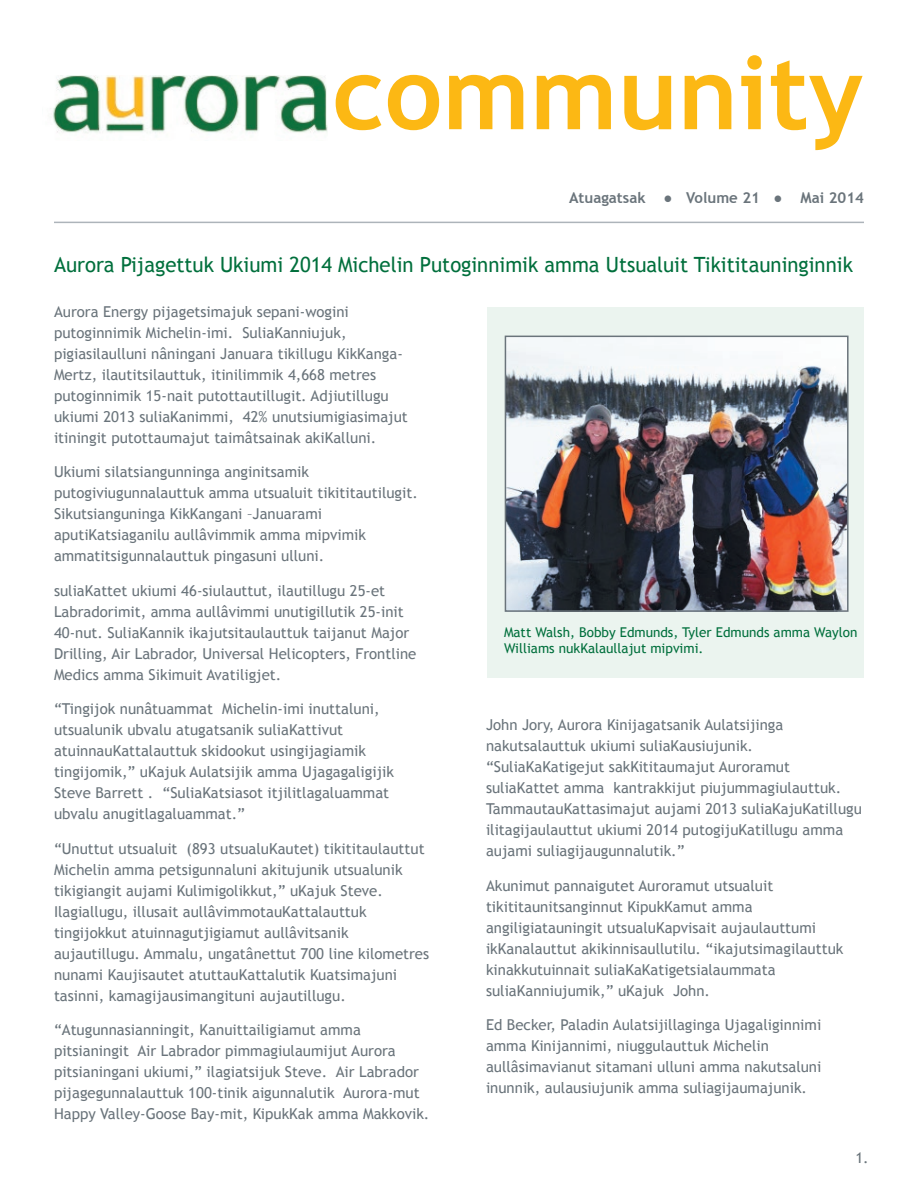
<style>
.page{position:relative;width:918px;height:1188px;background:#fff}
.page>*{position:absolute;margin:0;border:0;box-sizing:border-box;transform-origin:0 0}
.t1{font:700 102px "Trebuchet MS";color:#fcb814}
.t2{font:21px "Trebuchet MS";color:#006f3c}
.t3{font:15px/21px "Trebuchet MS";color:#6a747b}
.t4{font:700 15px "Trebuchet MS";color:#6a747b}
.t5{font:13.5px/16.2px "Trebuchet MS";color:#006f3c}
</style>
<div class="page">
<hr style="left:54px;top:222px;width:810px;height:1px;background:#adb4ba">
<img style="left:53px;top:76px;width:274px;height:57px">
<div style="left:488px;top:308px;width:376px;height:370px;background:#ebf4ef"></div>
<img style="left:508px;top:339px;width:338px;height:270px">
<div style="left:505px;top:336px;width:344px;height:276px;border:2px solid #6a747b"></div>
<h1 class="t1" style="left:332px;top:29px;width:532px">community</h1>
<p class="t4" style="left:569px;top:189px;width:296px">Atuagatsak ● Volume 21 ● Mai 2014</p>
<h2 class="t2" style="left:54px;top:252px;width:800px">Aurora Pijagettuk Ukiumi 2014 Michelin Putoginnimik amma Utsualuit Tikititauninginnik</h2>
<p class="t3" style="left:54px;top:301px;width:355px">Aurora Energy pijagetsimajuk sepani-wogini putoginnimik Michelin-imi. SuliaKanniujuk, pigiasilaulluni nâningani Januara tikillugu KikKanga-Mertz, ilautitsilauttuk, itinilimmik 4,668 metres putoginnimik 15-nait putottautillugit. Adjiutillugu ukiumi 2013 suliaKanimmi, 42% unutsiumigiasimajut itiningit putottaumajut taimâtsainak akiKalluni.</p>
<p class="t3" style="left:54px;top:461px;width:365px">Ukiumi silatsiangunninga anginitsamik putogiviugunnalauttuk amma utsualuit tikititautilugit.<br>Sikutsianguninga KikKangani –Januarami aputiKatsiaganilu aullâvimmik amma mipvimik ammatitsigunnalauttuk pingasuni ulluni.</p>
<p class="t3" style="left:54px;top:580px;width:364px">suliaKattet ukiumi 46-siulauttut, ilautillugu 25-et Labradorimit, amma aullâvimmi unutigillutik 25-init 40-nut. SuliaKannik ikajutsitaulauttuk taijanut Major Drilling, Air Labrador, Universal Helicopters, Frontline Medics amma Sikimuit Avatiligjet.</p>
<p class="t3" style="left:54px;top:698px;width:342px">“Tingijok nunâtuammat Michelin-imi inuttaluni, utsualunik ubvalu atugatsanik suliaKattivut atuinnauKattalauttuk skidookut usingijagiamik tingijomik,” uKajuk Aulatsijik amma Ujagagaligijik Steve Barrett . “SuliaKatsiasot itjilitlagaluammat ubvalu anugitlagaluammat.”</p>
<p class="t3" style="left:54px;top:838px;width:377px">“Unuttut utsualuit (893 utsualuKautet) tikititaulauttut Michelin amma petsigunnaluni akitujunik utsualunik tikigiangit aujami Kulimigolikkut,” uKajuk Steve.<br>Ilagiallugu, illusait aullâvimmotauKattalauttuk tingijokkut atuinnagutjigiamut aullâvitsanik aujautillugu. Ammalu, ungatânettut 700 line kilometres nunami Kaujisautet atuttauKattalutik Kuatsimajuni tasinni, kamagijausimangituni aujautillugu.</p>
<p class="t3" style="left:54px;top:1019px;width:377px">“Atugunnasianningit, Kanuittailigiamut amma pitsianingit Air Labrador pimmagiulaumijut Aurora pitsianingani ukiumi,” ilagiatsijuk Steve. Air Labrador pijagegunnalauttuk 100-tinik aigunnalutik Aurora-mut Happy Valley-Goose Bay-mit, KipukKak amma Makkovik.</p>
<p class="t5" style="left:504px;top:624px;width:355px">Matt Walsh, Bobby Edmunds, Tyler Edmunds amma Waylon<br>Williams nukKalaullajut mipvimi.</p>
<p class="t3" style="left:486px;top:715px;width:377px">John Jory, Aurora Kinijagatsanik Aulatsijinga nakutsalauttuk ukiumi suliaKausiujunik. “SuliaKaKatigejut sakKititaumajut Auroramut suliaKattet amma kantrakkijut piujummagiulauttuk.<br>TammautauKattasimajut aujami 2013 suliaKajuKatillugu ilitagijaulauttut ukiumi 2014 putogijuKatillugu amma aujami suliagijaugunnalutik.”</p>
<p class="t3" style="left:486px;top:875px;width:359px">Akunimut pannaigutet Auroramut utsualuit tikititaunitsanginnut KipukKamut amma angiligiatauningit utsualuKapvisait aujaulauttumi ikKanalauttut akikinnisaullutilu. “ikajutsimagilauttuk kinakkutuinnait suliaKaKatigetsialaummata suliaKanniujumik,” uKajuk John.</p>
<p class="t3" style="left:486px;top:1015px;width:337px">Ed Becker, Paladin Aulatsijillaginga Ujagaliginnimi amma Kinijannimi, niuggulauttuk Michelin aullâsimavianut sitamani ulluni amma nakutsaluni inunnik, aulausiujunik amma suliagijaumajunik.</p>
<p class="t3" style="left:855px;top:1147px;width:15px">1.</p>
</div>
